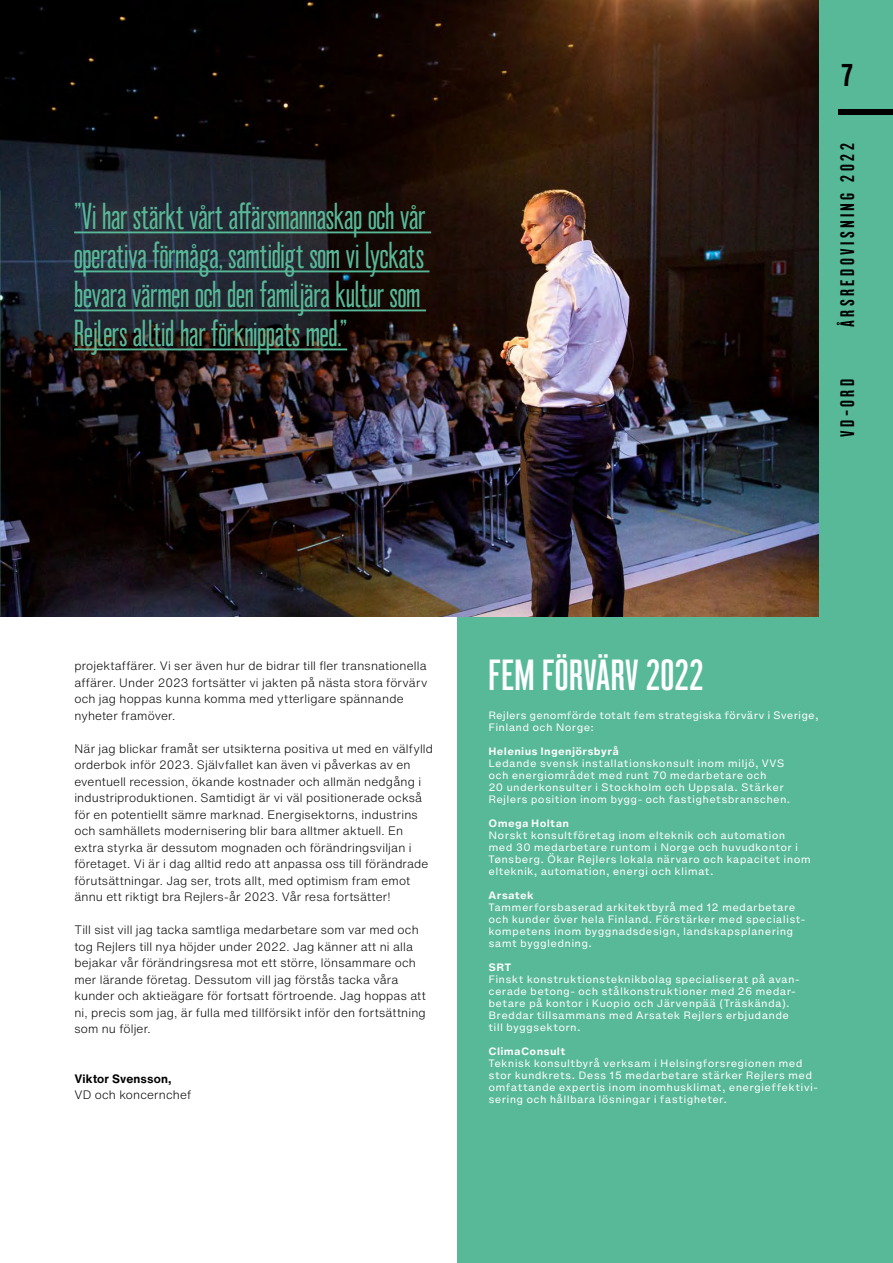
<style>
.page{position:relative;width:893px;height:1263px;background:#fff}
.page>*{position:absolute;margin:0;border:0;box-sizing:border-box;transform-origin:0 0}
.t1{font:43.5px "Montefiore";letter-spacing:.01em;color:#fff}
.t2{font:100 37.5px/39px "Montefiore";letter-spacing:-.005em;color:#58b998}
.t3{font:700 31.5px "Montefiore";color:#000}
.t4{font:600 19.5px "Montefiore";letter-spacing:.175em;color:#000}
.t5{font:300 12px/16.5px "Helvetica Now Text";letter-spacing:.015em;color:#000}
.t6{font:700 12px "Helvetica Now Text";letter-spacing:.01em;color:#000}
.t7{font:9.75px/12px "Helvetica Now Micro";letter-spacing:.025em;color:#fff}
.t8{font:700 9.75px "Helvetica Now Micro";letter-spacing:.03em;color:#fff}
</style>
<div class="page">
<div style="left:457px;top:0;width:436px;height:1263px;background:#58b998"></div>
<img style="left:0;top:0;width:819px;height:617px">
<hr style="left:74px;top:231px;width:357px;height:2px;background:#58b998">
<hr style="left:74px;top:270px;width:355px;height:2px;background:#58b998">
<hr style="left:74px;top:309px;width:352px;height:2px;background:#58b998">
<hr style="left:74px;top:348px;width:273px;height:2px;background:#58b998">
<div style="left:839px;top:109px;width:54px;height:6px;background:#000"></div>
<h2 class="t2" style="left:74px;top:197px;width:353px">”Vi har stärkt vårt affärsmannaskap och vår operativa förmåga, samtidigt som vi lyckats bevara värmen och den familjära kultur som Rejlers alltid har förknippats med.”</h2>
<h3 class="t3" style="left:842px;top:58px;width:13px">7</h3>
<h3 class="t4" style="left:837px;top:327px;width:185px;rotate:-90deg">ÅRSREDOVISNING 2022</h3>
<h3 class="t4" style="left:837px;top:437px;width:60px;rotate:-90deg">VD-ORD</h3>
<p class="t5" style="left:74px;top:657px;width:354px">projektaffärer. Vi ser även hur de bidrar till fler transnationella affärer. Under 2023 fortsätter vi jakten på nästa stora förvärv och jag hoppas kunna komma med ytterligare spännande nyheter framöver.</p>
<p class="t5" style="left:74px;top:740px;width:360px">När jag blickar framåt ser utsikterna positiva ut med en välfylld orderbok inför 2023. Självfallet kan även vi påverkas av en eventuell recession, ökande kostnader och allmän nedgång i industriproduktionen. Samtidigt är vi väl positionerade också för en potentiellt sämre marknad. Energisektorns, industrins och samhällets modernisering blir bara alltmer aktuell. En extra styrka är dessutom mognaden och förändringsviljan i företaget. Vi är i dag alltid redo att anpassa oss till förändrade förutsättningar. Jag ser, trots allt, med optimism fram emot ännu ett riktigt bra Rejlers-år 2023. Vår resa fortsätter!</p>
<p class="t5" style="left:74px;top:921px;width:353px">Till sist vill jag tacka samtliga medarbetare som var med och tog Rejlers till nya höjder under 2022. Jag känner att ni alla bejakar vår förändringsresa mot ett större, lönsammare och mer lärande företag. Dessutom vill jag förstås tacka våra kunder och aktieägare för fortsatt förtroende. Jag hoppas att ni, precis som jag, är fulla med tillförsikt inför den fortsättning som nu följer.</p>
<p class="t6" style="left:74px;top:1069px;width:99px">Viktor Svensson,</p>
<p class="t5" style="left:74px;top:1086px;width:118px">VD och koncernchef</p>
<h1 class="t1" style="left:488px;top:652px;width:216px">FEM FÖRVÄRV 2022</h1>
<p class="t7" style="left:488px;top:709px;width:332px">Rejlers genomförde totalt fem strategiska förvärv i Sverige,<br>Finland och Norge:</p>
<p class="t8" style="left:488px;top:744px;width:132px">Helenius Ingenjörsbyrå</p>
<p class="t7" style="left:488px;top:757px;width:303px">Ledande svensk installationskonsult inom miljö, VVS och energiområdet med runt 70 medarbetare och<br>20 underkonsulter i Stockholm och Uppsala. Stärker Rejlers position inom bygg- och fastighetsbranschen.</p>
<p class="t8" style="left:488px;top:816px;width:82px">Omega Holtan</p>
<p class="t7" style="left:488px;top:829px;width:324px">Norskt konsultföretag inom elteknik och automation med 30 medarbetare runtom i Norge och huvudkontor i Tønsberg. Ökar Rejlers lokala närvaro och kapacitet inom elteknik, automation, energi och klimat.</p>
<p class="t8" style="left:488px;top:888px;width:47px">Arsatek</p>
<p class="t7" style="left:488px;top:901px;width:318px">Tammerforsbaserad arkitektbyrå med 12 medarbetare och kunder över hela Finland. Förstärker med specialist&shy;kompetens inom byggnadsdesign, landskapsplanering samt byggledning.</p>
<p class="t8" style="left:488px;top:960px;width:24px">SRT</p>
<p class="t7" style="left:488px;top:973px;width:313px">Finskt konstruktionsteknikbolag specialiserat på avan&shy;cerade betong- och stålkonstruktioner med 26 medar&shy;betare på kontor i Kuopio och Järvenpää (Träskända).<br>Breddar tillsammans med Arsatek Rejlers erbjudande till byggsektorn.</p>
<p class="t8" style="left:488px;top:1044px;width:79px">ClimaConsult</p>
<p class="t7" style="left:488px;top:1057px;width:331px">Teknisk konsultbyrå verksam i Helsingforsregionen med stor kundkrets. Dess 15 medarbetare stärker Rejlers med omfattande expertis inom inomhusklimat, energieffektivi&shy;sering och hållbara lösningar i fastigheter.</p>
</div>
